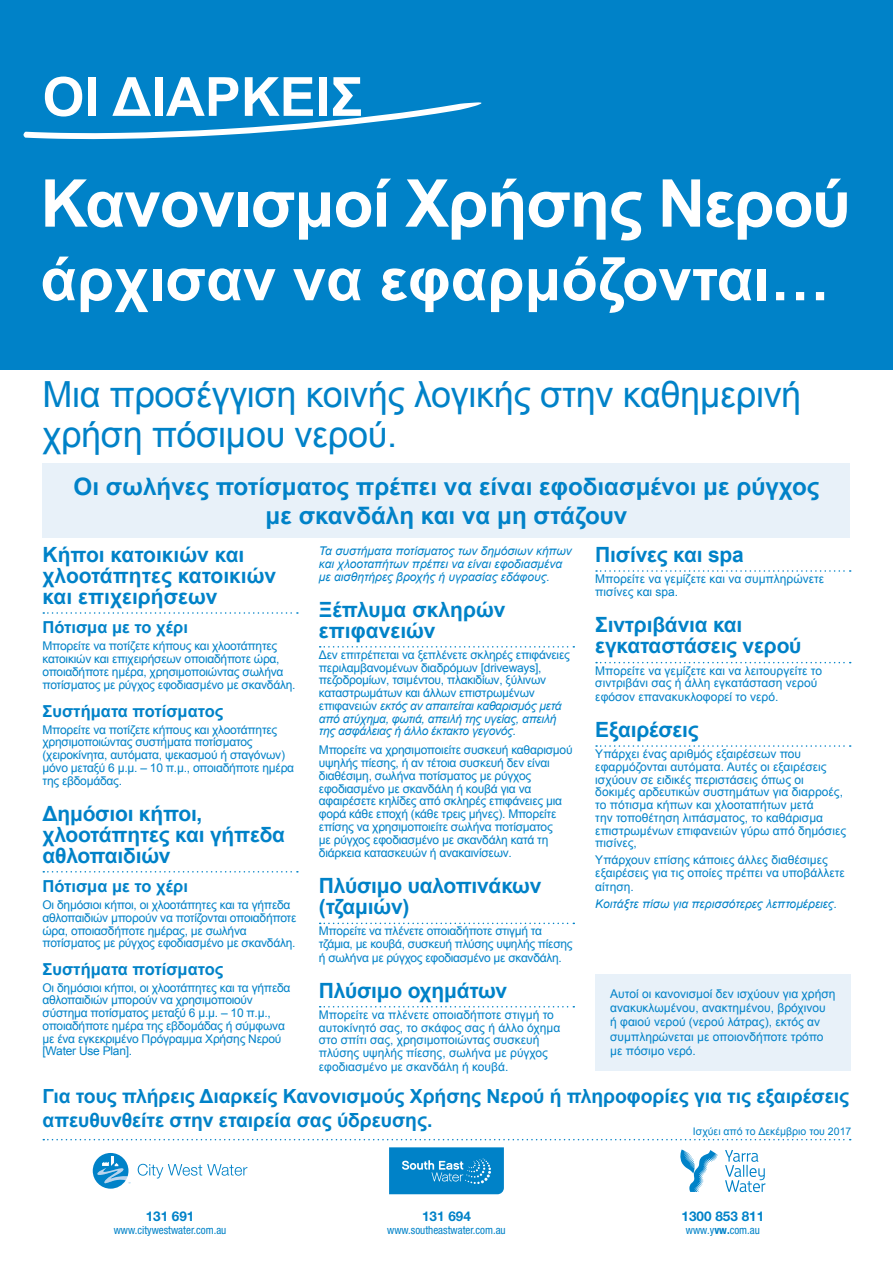
<style>
.page{position:relative;width:893px;height:1263px;background:#fff}
.page>*{position:absolute;margin:0;border:0;box-sizing:border-box;transform-origin:0 0}
.t1{font:700 66px "Arial";letter-spacing:-.02em;color:#fff}
.t2{font:700 60px "Arial";color:#fff}
.t3{font:700 54px "Arial";color:#fff}
.Intro_text{font:36px/40.5px "Arial";letter-spacing:-.01em;color:#0082c8}
.Body{font:700 24px/28.8px "Arial";color:#0082c8;text-align:center}
.A_head{font:700 21px/21px "Arial";letter-spacing:-.01em;color:#0082c8}
.Body-2{font:700 19.5px/24px "Arial";letter-spacing:-.005em;color:#0082c8}
.B_head{font:700 16.5px "Arial";color:#0082c8}
.t4{font:700 13.5px "Helvetica Neue LT Std";color:#0082c8}
.Body-3{font:12px/12.8px "Arial";letter-spacing:-.02em;color:#0082c8}
.Body-4{font:12px/12.8px "Arial";color:#0082c8}
.Body-5{font:italic 12px/12.8px "Arial";color:#0082c8}
.t5{font:condensed 11.25px "Helvetica Neue LT Std";color:#0082c8}
.Body-6{font:10.5px "Arial";color:#0082c8}
.s1{font-style:italic}
.s2{font-weight:700}
</style>
<div class="page">
<svg style="left:43px;top:612px;width:255px;height:2px"></svg>
<svg style="left:43px;top:871px;width:255px;height:1px"></svg>
<svg style="left:320px;top:646px;width:254px;height:2px"></svg>
<svg style="left:320px;top:923px;width:254px;height:1px"></svg>
<svg style="left:320px;top:1006px;width:254px;height:1px"></svg>
<svg style="left:596px;top:570px;width:255px;height:2px"></svg>
<svg style="left:596px;top:662px;width:255px;height:1px"></svg>
<svg style="left:596px;top:745px;width:255px;height:2px"></svg>
<div style="left:0;top:0;width:893px;height:370px;background:#0082c8"></div>
<div style="left:595px;top:974px;width:255px;height:97px;background:#e8f1f9"></div>
<div style="left:43px;top:463px;width:807px;height:75px;background:#e8f1f9"></div>
<svg style="left:23px;top:102px;width:459px;height:37px"></svg>
<svg style="left:43px;top:1139px;width:808px;height:1px"></svg>
<svg style="left:93px;top:1153px;width:37px;height:36px"></svg>
<svg style="left:138px;top:1164px;width:109px;height:14px"></svg>
<svg style="left:389px;top:1147px;width:115px;height:47px;background:#168ccc"></svg>
<svg style="left:680px;top:1149px;width:38px;height:43px"></svg>
<svg style="left:725px;top:1150px;width:40px;height:42px"></svg>
<p class="t3" style="left:43px;top:61px;width:322px">ΟΙ ΔΙΑΡΚΕΙΣ</p>
<p class="t1" style="left:40px;top:160px;width:812px">Κανονισμοί Χρήσης Νερού</p>
<p class="t2" style="left:40px;top:240px;width:791px">άρχισαν να εφαρμόζονται…</p>
<p class="Intro_text" style="left:43px;top:374px;width:760px">Μια προσέγγιση κοινής λογικής στην καθημερινή χρήση πόσιμου νερού.</p>
<p class="Body" style="left:74px;top:473px;width:747px">Οι σωλήνες ποτίσματος πρέπει να είναι εφοδιασμένοι με ρύγχος με σκανδάλη και να μη στάζουν</p>
<p class="A_head" style="left:43px;top:545px;width:235px">Κήποι κατοικιών και χλοοτάπητες κατοικιών και επιχειρήσεων</p>
<p class="B_head" style="left:43px;top:617px;width:147px">Πότισμα με το χέρι</p>
<p class="Body-3" style="left:43px;top:640px;width:255px">Μπορείτε να ποτίζετε κήπους και χλοοτάπητες κατοικιών και επιχειρήσεων οποιαδήποτε ώρα, οποιαδήποτε ημέρα, χρησιμοποιώντας σωλήνα ποτίσματος με ρύγχος εφοδιασμένο με σκανδάλη.</p>
<p class="B_head" style="left:43px;top:700px;width:182px">Συστήματα ποτίσματος</p>
<p class="Body-3" style="left:43px;top:723px;width:253px">Μπορείτε να ποτίζετε κήπους και χλοοτάπητες χρησιμοποιώντας συστήματα ποτίσματος (χειροκίνητα, αυτόματα, ψεκασμού ή σταγόνων) μόνο μεταξύ 6 μ.μ. – 10 π.μ., οποιαδήποτε ημέρα της εβδομάδας.</p>
<p class="A_head" style="left:43px;top:803px;width:244px">Δημόσιοι κήποι, χλοοτάπητες και γήπεδα αθλοπαιδιών</p>
<p class="B_head" style="left:43px;top:875px;width:147px">Πότισμα με το χέρι</p>
<p class="Body-3" style="left:43px;top:898px;width:255px">Οι δημόσιοι κήποι, οι χλοοτάπητες και τα γήπεδα αθλοπαιδιών μπορούν να ποτίζονται οποιαδήποτε ώρα, οποιασδήποτε ημέρας, με σωλήνα ποτίσματος με ρύγχος εφοδιασμένο με σκανδάλη.</p>
<p class="B_head" style="left:43px;top:958px;width:182px">Συστήματα ποτίσματος</p>
<p class="Body-3" style="left:43px;top:981px;width:249px">Οι δημόσιοι κήποι, οι χλοοτάπητες και τα γήπεδα αθλοπαιδιών μπορούν να χρησιμοποιούν σύστημα ποτίσματος μεταξύ 6 μ.μ. – 10 π.μ., οποιαδήποτε ημέρα της εβδομάδας ή σύμφωνα με ένα εγκεκριμένο Πρόγραμμα Χρήσης Νερού [Water Use Plan].</p>
<p class="Body-5" style="left:319px;top:545px;width:254px">Τα συστήματα ποτίσματος των δημόσιων κήπων και χλοοταπήτων πρέπει να είναι εφοδιασμένα με αισθητήρες βροχής ή υγρασίας εδάφους.</p>
<p class="A_head" style="left:319px;top:599px;width:188px">Ξέπλυμα σκληρών επιφανειών</p>
<p class="Body-3" style="left:319px;top:648px;width:252px">Δεν επιτρέπεται να ξεπλένετε σκληρές επιφάνειες περιλαμβανομένων διαδρόμων [driveways], πεζοδρομίων, τσιμέντου, πλακιδίων, ξύλινων καταστρωμάτων και άλλων επιστρωμένων επιφανειών <span class="s1">εκτός αν απαιτείται καθαρισμός μετά από ατύχημα, φωτιά, απειλή της υγείας, απειλή της ασφάλειας ή άλλο έκτακτο γεγονός.</span></p>
<p class="Body-3" style="left:319px;top:744px;width:255px">Μπορείτε να χρησιμοποιείτε συσκευή καθαρισμού υψηλής πίεσης, ή αν τέτοια συσκευή δεν είναι διαθέσιμη, σωλήνα ποτίσματος με ρύγχος εφοδιασμένο με σκανδάλη ή κουβά για να αφαιρέσετε κηλίδες από σκληρές επιφάνειες μια φορά κάθε εποχή (κάθε τρεις μήνες). Μπορείτε επίσης να χρησιμοποιείτε σωλήνα ποτίσματος<br>με ρύγχος εφοδιασμένο με σκανδάλη κατά τη διάρκεια κατασκευών ή ανακαινίσεων.</p>
<p class="A_head" style="left:319px;top:876px;width:224px">Πλύσιμο υαλοπινάκων (τζαμιών)</p>
<p class="Body-3" style="left:319px;top:925px;width:255px">Μπορείτε να πλένετε οποιαδήποτε στιγμή τα τζάμια, με κουβά, συσκευή πλύσης υψηλής πίεσης ή σωλήνα με ρύγχος εφοδιασμένο με σκανδάλη.</p>
<p class="A_head" style="left:319px;top:980px;width:190px">Πλύσιμο οχημάτων</p>
<p class="Body-4" style="left:319px;top:1008px;width:243px">Μπορείτε να πλένετε οποιαδήποτε στιγμή το αυτοκίνητό σας, το σκάφος σας ή άλλο όχημα στο σπίτι σας, χρησιμοποιώντας συσκευή πλύσης υψηλής πίεσης, σωλήνα με ρύγχος εφοδιασμένο με σκανδάλη ή κουβά.</p>
<p class="A_head" style="left:595px;top:545px;width:150px">Πισίνες και spa</p>
<p class="Body-4" style="left:595px;top:572px;width:230px;line-height:13.5px">Μπορείτε να γεμίζετε και να συμπληρώνετε πισίνες και spa.</p>
<p class="A_head" style="left:595px;top:615px;width:208px">Σιντριβάνια και εγκαταστάσεις νερού</p>
<p class="Body-4" style="left:595px;top:664px;width:228px">Μπορείτε να γεμίζετε και να λειτουργείτε το σιντριβάνι σας ή άλλη εγκατάσταση νερού εφόσον επανακυκλοφορεί το νερό.</p>
<p class="A_head" style="left:595px;top:720px;width:105px">Εξαιρέσεις</p>
<p class="Body-4" style="left:595px;top:747px;width:252px">Υπάρχει ένας αριθμός εξαιρέσεων που εφαρμόζονται αυτόματα. Αυτές οι εξαιρέσεις ισχύουν σε ειδικές περιστάσεις όπως οι δοκιμές αρδευτικών συστημάτων για διαρροές, το πότισμα κήπων και χλοοταπήτων μετά<br>την τοποθέτηση λιπάσματος, το καθάρισμα επιστρωμένων επιφανειών γύρω από δημόσιες πισίνες,</p>
<p class="Body-4" style="left:595px;top:854px;width:251px">Υπάρχουν επίσης κάποιες άλλες διαθέσιμες εξαιρέσεις για τις οποίες πρέπει να υποβάλλετε αίτηση.</p>
<p class="Body-5" style="left:595px;top:897px;width:243px">Κοιτάξτε πίσω για περισσότερες λεπτομέρειες.</p>
<p class="Body-4" style="left:610px;top:986px;width:227px;line-height:14.4px">Αυτοί οι κανονισμοί δεν ισχύουν για χρήση ανακυκλωμένου, ανακτημένου, βρόχινου<br>ή φαιού νερού (νερού λάτρας), εκτός αν συμπληρώνεται με οποιονδήποτε τρόπο με πόσιμο νερό.</p>
<p class="Body-2" style="left:43px;top:1085px;width:808px">Για τους πλήρεις Διαρκείς Κανονισμούς Χρήσης Νερού ή πληροφορίες για τις εξαιρέσεις απευθυνθείτε στην εταιρεία σας ύδρευσης.</p>
<p class="Body-6" style="left:693px;top:1125px;width:160px">Ισχύει από το Δεκέμβριο του 2017</p>
<p class="t4" style="left:146px;top:1207px;width:50px">131 691</p>
<p class="t5" style="left:114px;top:1223px;width:114px">www.citywestwater.com.au</p>
<p class="t4" style="left:422px;top:1207px;width:50px">131 694</p>
<p class="t5" style="left:387px;top:1223px;width:120px">www.southeastwater.com.au</p>
<p class="t4" style="left:682px;top:1207px;width:84px">1300 853 811</p>
<p class="t5" style="left:686px;top:1223px;width:76px">www.y<span class="s2">vw.</span>com.au</p>
</div>
